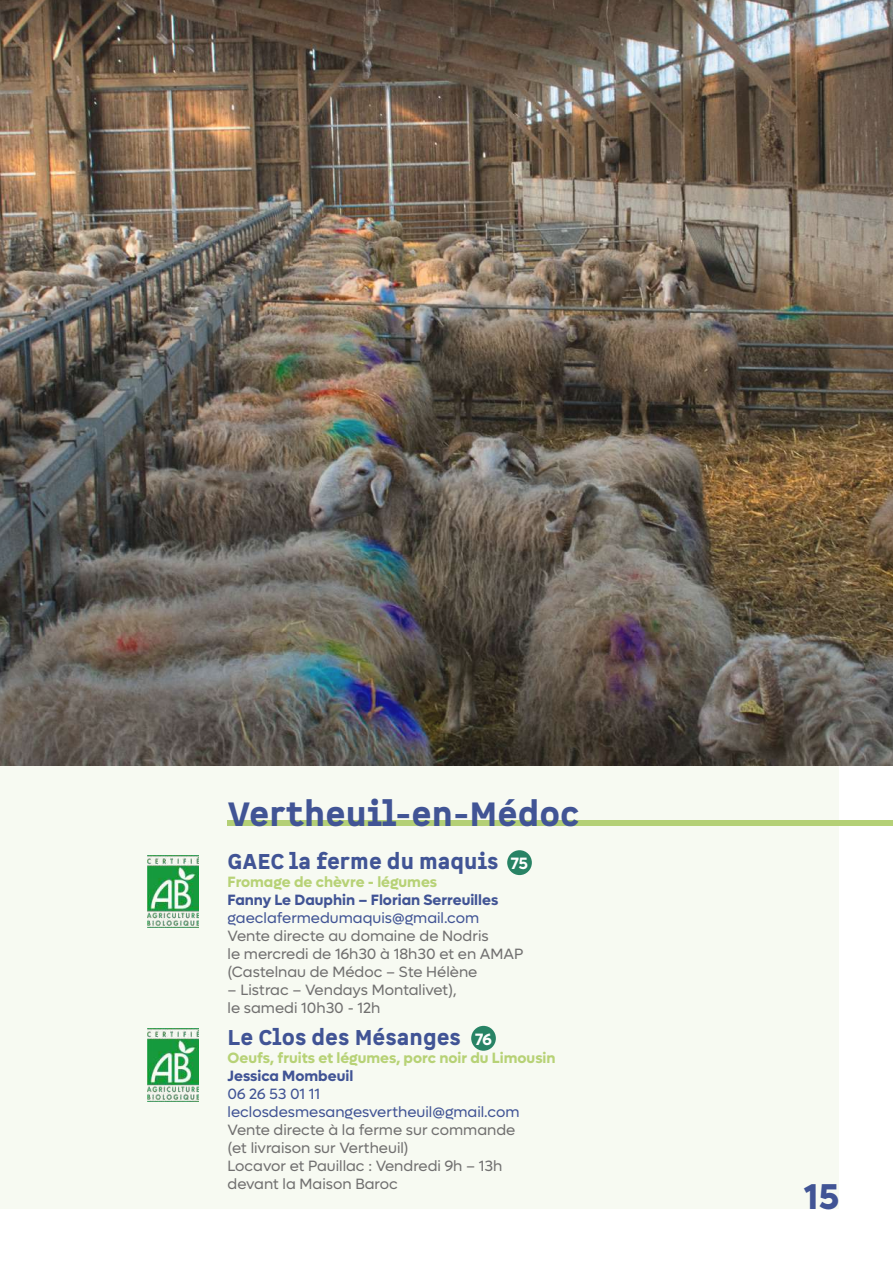
<style>
.page{position:relative;width:893px;height:1263px;background:#fff}
.page>*{position:absolute;margin:0;border:0;box-sizing:border-box;transform-origin:0 0}
.t1{font:700 36px "Lufga";color:#415495}
.t2{font:900 33px "Spock Pro";color:#415495}
.t3{font:900 21px "Spock Pro";color:#415495}
.t4{font:600 16.5px "Lufga";color:#fff}
.t5{font:15px/18px "Lufga";color:#717070}
.t6{font:15px/18px "Lufga";color:#415495}
.t7{font:700 15px "Lufga";color:#b7d276}
.t8{font:700 15px "Lufga";color:#415495}
</style>
<div class="page">
<div style="left:0;top:54px;width:839px;height:1155px;background:#f7faf2"></div>
<div style="left:228px;top:820px;width:665px;height:5px;background:#b4d076"></div>
<img style="left:0;top:0;width:893px;height:765px">
<div style="left:507px;top:850px;width:25px;height:25px;background:#288365;border-radius:50%"></div>
<div style="left:471px;top:1026px;width:25px;height:25px;background:#288365;border-radius:50%"></div>
<img style="left:147px;top:1029px;width:52px;height:72px">
<img style="left:147px;top:855px;width:52px;height:73px">
<h2 class="t2" style="left:228px;top:792px;width:353px">Vertheuil-en-Médoc</h2>
<p class="t4" style="left:510px;top:854px;width:19px">75</p>
<h3 class="t3" style="left:228px;top:848px;width:273px">GAEC la ferme du maquis</h3>
<p class="t7" style="left:228px;top:873px;width:211px">Fromage de chèvre - légumes</p>
<p class="t8" style="left:228px;top:891px;width:272px">Fanny Le Dauphin – Florian Serreuilles</p>
<p class="t6" style="left:228px;top:909px;width:253px">gaeclafermedumaquis@gmail.com</p>
<p class="t5" style="left:228px;top:927px;width:297px">Vente directe au domaine de Nodris<br>le mercredi de 16h30 à 18h30 et en AMAP (Castelnau de Médoc – Ste Hélène</p>
<p class="t5" style="left:228px;top:981px;width:231px">– Listrac – Vendays Montalivet), le samedi 10h30 - 12h</p>
<h3 class="t3" style="left:228px;top:1023px;width:235px">Le Clos des Mésanges</h3>
<p class="t7" style="left:228px;top:1048px;width:329px">Oeufs, fruits et légumes, porc noir du Limousin</p>
<p class="t8" style="left:228px;top:1066px;width:127px">Jessica Mombeuil</p>
<p class="t6" style="left:228px;top:1084px;width:293px">06 26 53 01 11 leclosdesmesangesvertheuil@gmail.com</p>
<p class="t5" style="left:228px;top:1120px;width:289px">Vente directe à la ferme sur commande (et livraison sur Vertheuil)<br>Locavor et Pauillac : Vendredi 9h – 13h devant la Maison Baroc</p>
<p class="t4" style="left:475px;top:1029px;width:19px">76</p>
<h1 class="t1" style="left:804px;top:1175px;width:37px">15</h1>
</div>
